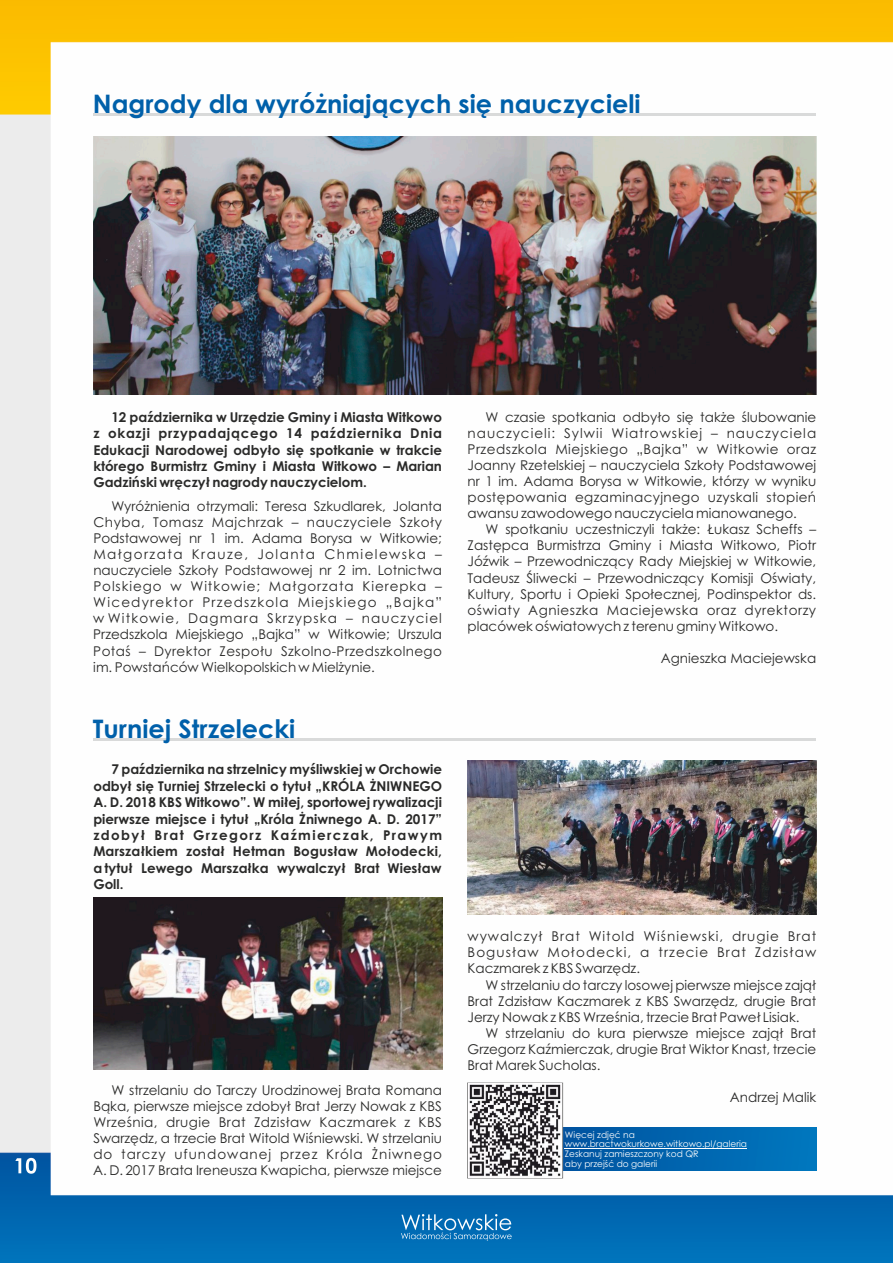
<style>
.page{position:relative;width:893px;height:1263px;background:#fff}
.page>*{position:absolute;margin:0;border:0;box-sizing:border-box;transform-origin:0 0}
.t1{font:700 25.5px "Century Gothic";color:#0060aa}
.t2{font:13.5px/16px "Century Gothic";color:#2a2a29;text-align:justify}
.t3{font:700 13.5px/16.4px "Century Gothic";color:#2a2a29;text-align:justify}
.t4{font:9px/9.6px "Century Gothic";color:#fefefe}
</style>
<div class="page">
<img style="left:0;top:0;width:893px;height:1263px">
<svg style="left:401px;top:1214px;width:111px;height:27px;background:#3287c1"></svg>
<svg style="left:15px;top:1158px;width:21px;height:16px"></svg>
<hr style="left:93px;top:739px;width:723px;height:2px;background:#d9dada">
<div style="left:562px;top:1127px;width:254px;height:43px;background:linear-gradient(to right,#0053a0,#0077be)"></div>
<hr style="left:565px;top:1148px;width:182px;height:1px;background:#fefefe">
<svg style="left:467px;top:1082px;width:96px;height:97px"></svg>
<img style="left:468px;top:1083px;width:94px;height:94px">
<img style="left:94px;top:897px;width:348px;height:172px">
<hr style="left:93px;top:114px;width:723px;height:2px;background:#d9dada">
<img style="left:94px;top:136px;width:723px;height:259px">
<img style="left:468px;top:761px;width:349px;height:154px">
<h1 class="t1" style="left:93px;top:94px;width:549px">Nagrody dla wyróżniających się nauczycieli</h1>
<p class="t3" style="left:93px;top:410px;width:350px;text-indent:18px">12 października w Urzędzie Gminy i Miasta Witkowo z okazji przypadającego 14 października Dnia Edukacji Narodowej odbyło się spotkanie w trakcie którego Burmistrz Gminy i Miasta Witkowo – Marian Gadziński wręczył nagrody nauczycielom.</p>
<p class="t2" style="left:93px;top:499px;width:350px;text-indent:18px">Wyróżnienia otrzymali: Teresa Szkudlarek, Jolanta Chyba, Tomasz Majchrzak – nauczyciele Szkoły Podstawowej nr 1 im. Adama Borysa w Witkowie; Małgorzata Krauze, Jolanta Chmielewska – nauczyciele Szkoły Podstawowej nr 2 im. Lotnictwa Polskiego w Witkowie; Małgorzata Kierepka – Wicedyrektor Przedszkola Miejskiego „Bajka” w Witkowie, Dagmara Skrzypska – nauczyciel Przedszkola Miejskiego „Bajka” w Witkowie; Urszula Potaś – Dyrektor Zespołu Szkolno-Przedszkolnego im. Powstańców Wielkopolskich w Mielżynie.</p>
<h1 class="t1" style="left:93px;top:719px;width:204px">Turniej Strzelecki</h1>
<p class="t3" style="left:93px;top:762px;width:350px;text-indent:18px">7 października na strzelnicy myśliwskiej w Orchowie odbył się Turniej Strzelecki o tytuł „KRÓLA ŻNIWNEGO A. D. 2018 KBS Witkowo”. W miłej, sportowej rywalizacji pierwsze miejsce i tytuł „Króla Żniwnego A. D. 2017” zdobył Brat Grzegorz Kaźmierczak, Prawym Marszałkiem został Hetman Bogusław Mołodecki, a tytuł Lewego Marszałka wywalczył Brat Wiesław Goll.</p>
<p class="t2" style="left:93px;top:1083px;width:350px;text-indent:18px">W strzelaniu do Tarczy Urodzinowej Brata Romana Bąka, pierwsze miejsce zdobył Brat Jerzy Nowak z KBS Września, drugie Brat Zdzisław Kaczmarek z KBS Swarzędz, a trzecie Brat Witold Wiśniewski. W strzelaniu do tarczy ufundowanej przez Króla Żniwnego A. D. 2017 Brata Ireneusza Kwapicha, pierwsze miejsce</p>
<p class="t2" style="left:468px;top:410px;width:350px;text-indent:18px">W czasie spotkania odbyło się także ślubowanie nauczycieli: Sylwii Wiatrowskiej – nauczyciela Przedszkola Miejskiego „Bajka” w Witkowie oraz Joanny Rzetelskiej – nauczyciela Szkoły Podstawowej nr 1 im. Adama Borysa w Witkowie, którzy w wyniku postępowania egzaminacyjnego uzyskali stopień awansu zawodowego nauczyciela mianowanego.</p>
<p class="t2" style="left:467px;top:522px;width:350px;text-indent:18px">W spotkaniu uczestniczyli także: Łukasz Scheffs – Zastępca Burmistrza Gminy i Miasta Witkowo, Piotr Jóźwik – Przewodniczący Rady Miejskiej w Witkowie, Tadeusz Śliwecki – Przewodniczący Komisji Oświaty, Kultury, Sportu i Opieki Społecznej, Podinspektor ds. oświaty Agnieszka Maciejewska oraz dyrektorzy placówek oświatowych z terenu gminy Witkowo.</p>
<p class="t2" style="left:661px;top:651px;width:157px">Agnieszka Maciejewska</p>
<p class="t2" style="left:468px;top:929px;width:350px">wywalczył Brat Witold Wiśniewski, drugie Brat Bogusław Mołodecki, a trzecie Brat Zdzisław Kaczmarek z KBS Swarzędz.</p>
<p class="t2" style="left:468px;top:978px;width:350px;text-indent:18px">W strzelaniu do tarczy losowej pierwsze miejsce zajął Brat Zdzisław Kaczmarek z KBS Swarzędz, drugie Brat Jerzy Nowak z KBS Września, trzecie Brat Paweł Lisiak.</p>
<p class="t2" style="left:468px;top:1026px;width:350px;text-indent:18px">W strzelaniu do kura pierwsze miejsce zajął Brat Grzegorz Kaźmierczak, drugie Brat Wiktor Knast, trzecie Brat Marek Sucholas.</p>
<p class="t2" style="left:730px;top:1090px;width:88px">Andrzej Malik</p>
<p class="t4" style="left:565px;top:1130px;width:184px">Więcej zdjęć na www.bractwokurkowe.witkowo.pl/galeria<br>Zeskanuj zamieszczony kod QR<br>aby przejść do galerii</p>
</div>
